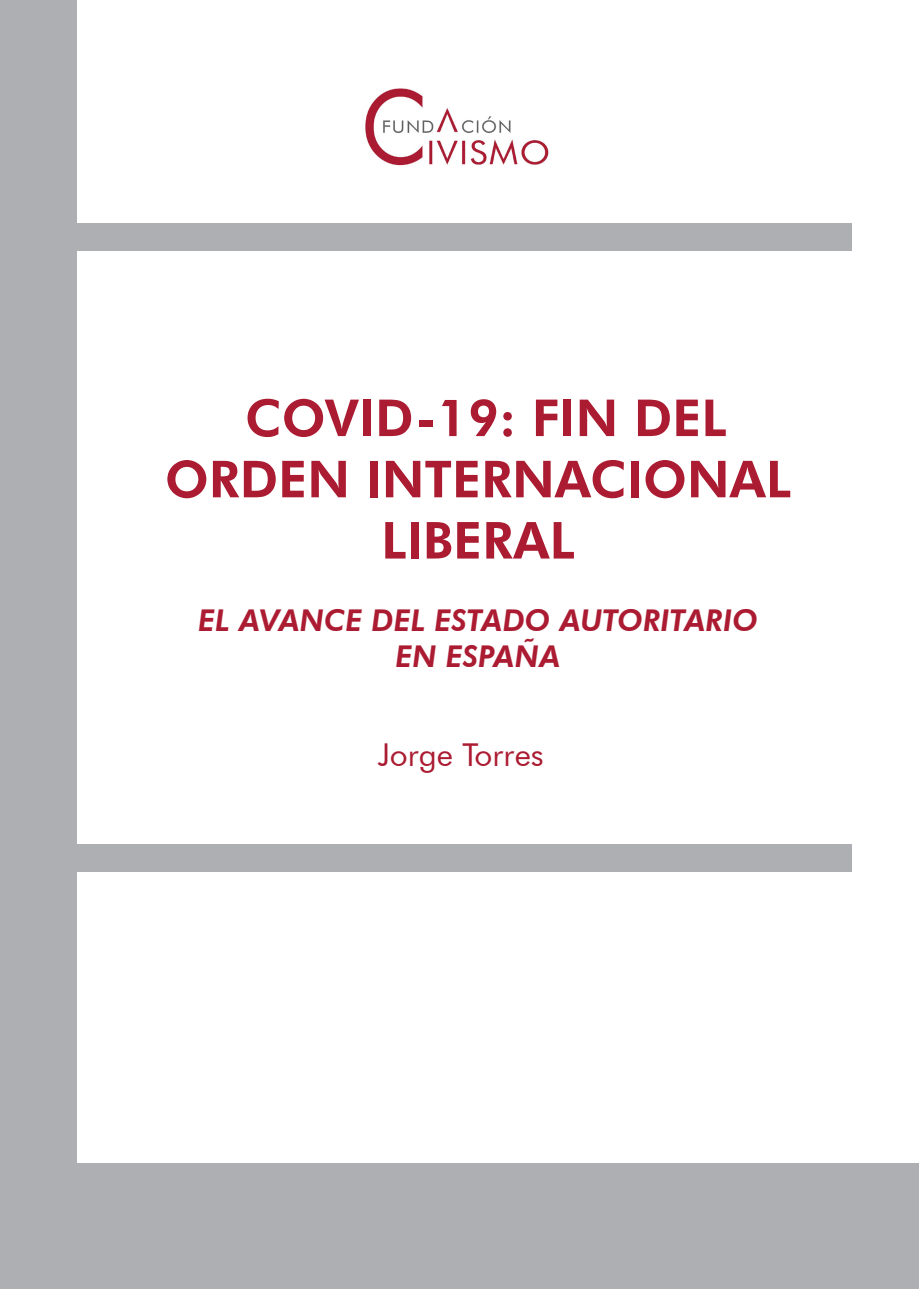
<style>
.page{position:relative;width:919px;height:1289px;background:#fff}
.page>*{position:absolute;margin:0;border:0;box-sizing:border-box;transform-origin:0 0}
.t1{font:800 51px/61.2px "Futura BT";color:#ab1b31;text-align:center}
.t2{font:31.5px "Futura BT";color:#ab1b31}
.t3{font:italic 800 30px "Futura BT";color:#ab1b31}
</style>
<div class="page">
<div style="left:14px;top:1163px;width:904px;height:125px;background:#aeafb3"></div>
<div style="left:0;top:0;width:77px;height:1288px;background:#aeafb3"></div>
<div style="left:27px;top:223px;width:824px;height:28px;background:#aeafb3"></div>
<img style="left:365px;top:88px;width:184px;height:78px">
<div style="left:27px;top:844px;width:824px;height:27px;background:#aeafb3"></div>
<p class="t1" style="left:245px;top:387px;width:483px">COVID-19: FIN DEL</p>
<p class="t1" style="left:165px;top:448px;width:627px">ORDEN INTERNACIONAL<br>LIBERAL</p>
<p class="t3" style="left:198px;top:601px;width:561px">EL AVANCE DEL ESTADO AUTORITARIO</p>
<p class="t3" style="left:395px;top:637px;width:167px">EN ESPAÑA</p>
<p class="t2" style="left:377px;top:736px;width:167px">Jorge Torres</p>
</div>
